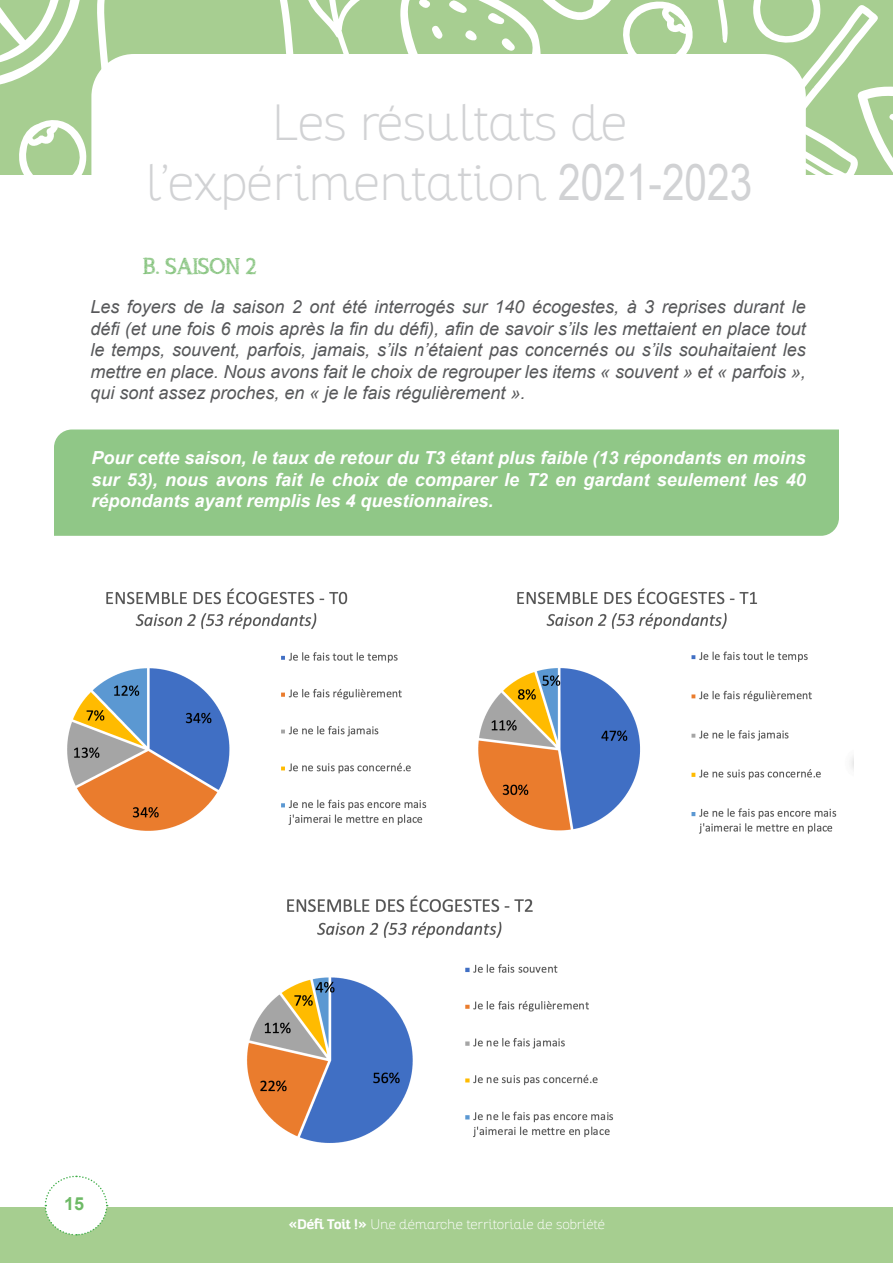
<style>
.page{position:relative;width:893px;height:1263px;background:#fff}
.page>*{position:absolute;margin:0;border:0;box-sizing:border-box;transform-origin:0 0}
.t1{font:100 49.5px/59.4px "Altair";color:#d1d2d4;text-align:center}
.t2{font:22.5px "asongforjennifer";color:#7fc077}
.t3{font:italic 18px/21.6px "Arial";color:#57585a;text-align:justify}
.t4{font:italic 700 18px/21.6px "Arial";color:#fff;text-align:justify}
.t5{font:700 18px "Arial";color:#6eba66}
.t6{font:100 13.5px "Altair";color:#fff}
.s1{font-family:"Arial Narrow";font-weight:400}
.s2{font-weight:700}
</style>
<div class="page">
<svg style="left:883px;top:0;width:10px;height:37px"></svg>
<svg style="left:878px;top:78px;width:15px;height:96px"></svg>
<svg style="left:751px;top:0;width:75px;height:4px"></svg>
<svg style="left:0;top:0;width:735px;height:174px;background:#b5d5a2"></svg>
<svg style="left:563px;top:4px;width:315px;height:170px;fill:#a7ce91"></svg>
<div style="left:91px;top:54px;width:715px;height:1155px;background:#fff;border-radius:43px"></div>
<div style="left:0;top:1208px;width:893px;height:55px;background:#a6ce90"></div>
<svg style="left:44px;top:1175px;width:64px;height:61px"></svg>
<img style="left:247px;top:895px;width:366px;height:248px">
<img style="left:67px;top:588px;width:360px;height:243px">
<img style="left:478px;top:588px;width:376px;height:246px">
<div style="left:54px;top:429px;width:785px;height:107px;background:#90c787"></div>
<p class="t1" style="left:145px;top:94px;width:609px">Les résultats de l’expérimentation <span class="s1">2021-2023</span></p>
<p class="t2" style="left:143px;top:252px;width:115px">B. SAISON 2</p>
<p class="t3" style="left:90px;top:296px;width:717px">Les foyers de la saison 2 ont été interrogés sur 140 écogestes, à 3 reprises durant le défi (et une fois 6 mois après la fin du défi), afin de savoir s’ils les mettaient en place tout le temps, souvent, parfois, jamais, s’ils n’étaient pas concernés ou s’ils souhaitaient les mettre en place. Nous avons fait le choix de regrouper les items « souvent » et « parfois », qui sont assez proches, en « je le fais régulièrement ».</p>
<p class="t4" style="left:91px;top:448px;width:716px">Pour cette saison, le taux de retour du T3 étant plus faible (13 répondants en moins sur 53), nous avons fait le choix de comparer le T2 en gardant seulement les 40 répondants ayant remplis les 4 questionnaires.</p>
<p class="t5" style="left:64px;top:1192px;width:22px">15</p>
<p class="t6" style="left:288px;top:1216px;width:318px"><span class="s2">«Défi Toit !»</span> Une démarche territoriale de sobriété</p>
</div>
